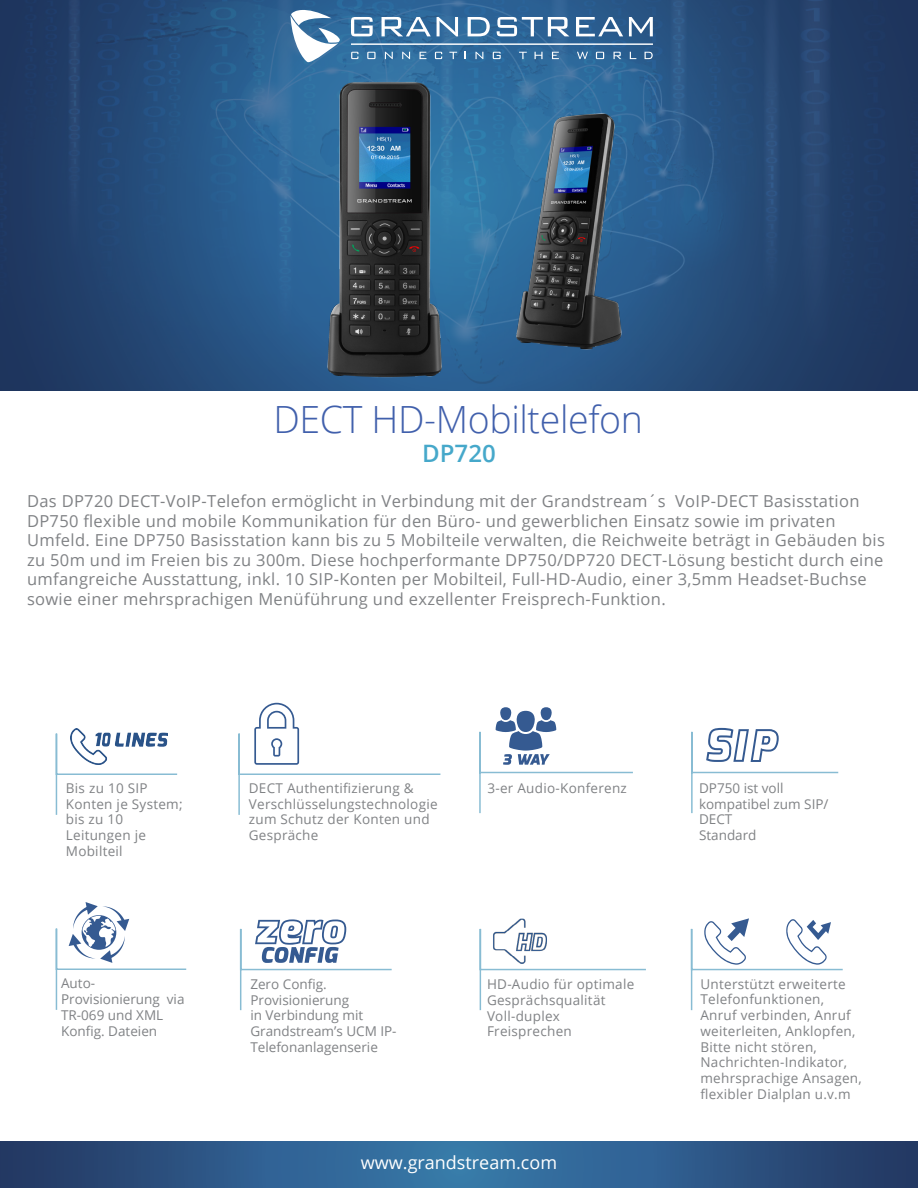
<style>
.page{position:relative;width:918px;height:1188px;background:#fff}
.page>*{position:absolute;margin:0;border:0;box-sizing:border-box;transform-origin:0 0}
.t1{font:300 37.5px "Open Sans";letter-spacing:-.01em;color:#4160ac}
.t2{font:600 24px "Open Sans";color:#46a8ca}
.t3{font:18px "Open Sans";color:#fff}
.t4{font:16.5px/19.5px "Open Sans";letter-spacing:.02em;color:#808285}
.t5{font:13.5px/15.8px "Open Sans";letter-spacing:.02em;color:#808285}
.t6{font:13.5px/15.8px "Open Sans";color:#808285}
</style>
<div class="page">
<img style="left:0;top:0;width:918px;height:391px">
<svg style="left:291px;top:10px;width:49px;height:52px"></svg>
<svg style="left:351px;top:17px;width:22px;height:19px"></svg>
<svg style="left:382px;top:17px;width:49px;height:19px"></svg>
<svg style="left:437px;top:17px;width:21px;height:19px"></svg>
<svg style="left:468px;top:17px;width:22px;height:19px"></svg>
<svg style="left:497px;top:17px;width:72px;height:19px"></svg>
<svg style="left:576px;top:17px;width:47px;height:19px"></svg>
<svg style="left:629px;top:17px;width:24px;height:19px"></svg>
<svg style="left:351px;top:52px;width:7px;height:7px"></svg>
<svg style="left:367px;top:52px;width:9px;height:7px"></svg>
<svg style="left:385px;top:52px;width:8px;height:7px"></svg>
<svg style="left:402px;top:52px;width:8px;height:7px"></svg>
<svg style="left:420px;top:52px;width:6px;height:7px"></svg>
<svg style="left:435px;top:52px;width:7px;height:7px"></svg>
<svg style="left:449px;top:52px;width:8px;height:7px"></svg>
<svg style="left:476px;top:52px;width:7px;height:7px"></svg>
<svg style="left:493px;top:52px;width:8px;height:7px"></svg>
<svg style="left:519px;top:52px;width:8px;height:7px"></svg>
<svg style="left:535px;top:52px;width:8px;height:7px"></svg>
<svg style="left:552px;top:52px;width:7px;height:7px"></svg>
<svg style="left:645px;top:52px;width:8px;height:7px"></svg>
<svg style="left:596px;top:52px;width:8px;height:7px"></svg>
<svg style="left:614px;top:52px;width:7px;height:7px"></svg>
<svg style="left:630px;top:52px;width:6px;height:7px"></svg>
<svg style="left:577px;top:52px;width:11px;height:7px"></svg>
<hr style="left:351px;top:44px;width:302px;height:1px;background:#fff">
<svg style="left:0;top:1142px;width:918px;height:46px;background:#2d5988"></svg>
<svg style="left:55px;top:733px;width:123px;height:82px"></svg>
<svg style="left:479px;top:928px;width:167px;height:83px"></svg>
<img style="left:286px;top:77px;width:207px;height:301px">
<img style="left:498px;top:94px;width:163px;height:265px">
<img style="left:71px;top:728px;width:97px;height:37px">
<svg style="left:238px;top:703px;width:203px;height:112px"></svg>
<svg style="left:500px;top:707px;width:12px;height:13px"></svg>
<div style="left:540px;top:707px;width:12px;height:13px;background:#355a91;border-radius:50%"></div>
<svg style="left:479px;top:711px;width:154px;height:103px"></svg>
<svg style="left:691px;top:728px;width:148px;height:86px"></svg>
<svg style="left:55px;top:902px;width:132px;height:108px"></svg>
<svg style="left:239px;top:919px;width:153px;height:92px"></svg>
<svg style="left:690px;top:918px;width:153px;height:93px"></svg>
<img style="left:489px;top:918px;width:65px;height:56px">
<h1 class="t1" style="left:274px;top:394px;width:371px">DECT HD-Mobiltelefon</h1>
<h2 class="t2" style="left:422px;top:437px;width:75px">DP720</h2>
<p class="t4" style="left:27px;top:491px;width:860px">Das DP720 DECT-VoIP-Telefon ermöglicht in Verbindung mit der Grandstream´s VoIP-DECT Basisstation DP750 flexible und mobile Kommunikation für den Büro- und gewerblichen Einsatz sowie im privaten Umfeld. Eine DP750 Basisstation kann bis zu 5 Mobilteile verwalten, die Reichweite beträgt in Gebäuden bis zu 50m und im Freien bis zu 300m. Diese hochperformante DP750/DP720 DECT-Lösung besticht durch eine umfangreiche Ausstattung, inkl. 10 SIP-Konten per Mobilteil, Full-HD-Audio, einer 3,5mm Headset-Buchse sowie einer mehrsprachigen Menüführung und exzellenter Freisprech-Funktion.</p>
<p class="t5" style="left:66px;top:780px;width:118px">Bis zu 10 SIP<br>Konten je System; bis zu 10<br>Leitungen je<br>Mobilteil</p>
<p class="t5" style="left:249px;top:780px;width:190px">DECT Authentifizierung &amp;<br>Verschlüsselungstechnologie zum Schutz der Konten und<br>Gespräche</p>
<p class="t5" style="left:488px;top:780px;width:141px">3-er Audio-Konferenz</p>
<p class="t6" style="left:699px;top:780px;width:131px">DP750 ist voll kompatibel zum SIP/<br>DECT<br>Standard</p>
<p class="t6" style="left:61px;top:975px;width:125px">Auto-<br>Provisionierung via<br>TR-069 und XML<br>Konfig. Dateien</p>
<p class="t6" style="left:250px;top:976px;width:148px">Zero Config.<br>Provisionierung<br>in Verbindung mit<br>Grandstream’s UCM IP-<br>Telefonanlagenserie</p>
<p class="t5" style="left:700px;top:976px;width:163px">Unterstützt erweiterte<br>Telefonfunktionen,<br>Anruf verbinden, Anruf weiterleiten, Anklopfen,<br>Bitte nicht stören,<br>Nachrichten-Indikator, mehrsprachige Ansagen, flexibler Dialplan u.v.m</p>
<p class="t5" style="left:487px;top:976px;width:149px">HD-Audio für optimale<br>Gesprächsqualität<br>Voll-duplex<br>Freisprechen</p>
<p class="t3" style="left:361px;top:1151px;width:198px">www.grandstream.com</p>
</div>
